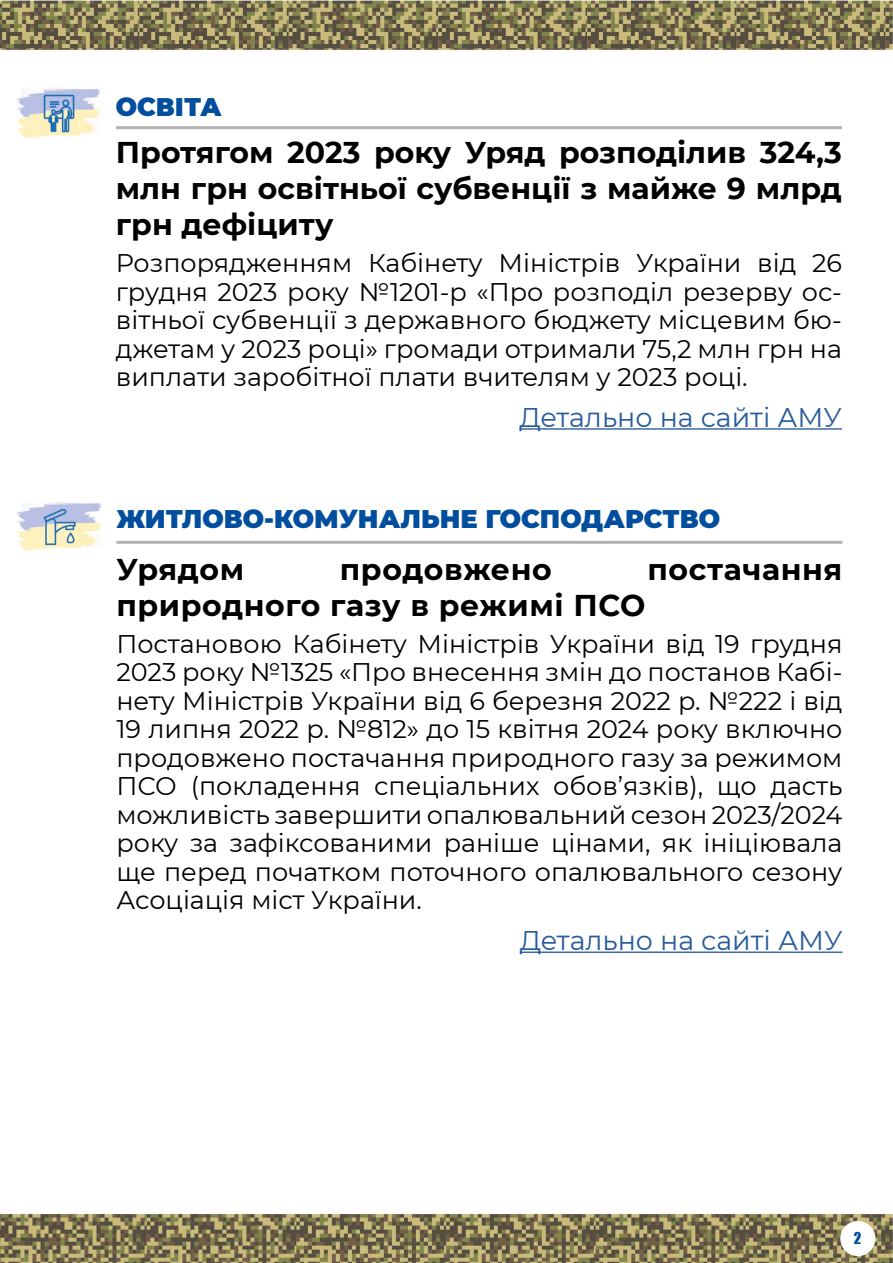
<style>
.page{position:relative;width:893px;height:1263px;background:#fff}
.page>*{position:absolute;margin:0;border:0;box-sizing:border-box;transform-origin:0 0}
.t1{font:700 30px/36px "Montserrat";color:#000;text-align:justify}
.t2{font:700 30px "Montserrat";letter-spacing:.02em;color:#000}
.t3{font:27px "Montserrat";color:#275b9b}
.t4{font:25.5px/28.5px "Montserrat";color:#000;text-align:justify}
.t5{font:900 25.5px "Montserrat";color:#004e9d}
.t6{font:15px "Impact";color:#004e9d}
</style>
<div class="page">
<img style="left:0;top:0;width:893px;height:50px">
<img style="left:0;top:1213px;width:893px;height:50px">
<img style="left:17px;top:88px;width:84px;height:50px">
<hr style="left:116px;top:126px;width:726px;height:3px;background:#b3b2b2">
<hr style="left:519px;top:428px;width:323px;height:2px;background:#275b9b">
<img style="left:17px;top:502px;width:85px;height:49px">
<hr style="left:116px;top:541px;width:726px;height:3px;background:#b3b2b2">
<hr style="left:520px;top:951px;width:322px;height:2px;background:#275b9b">
<p class="t5" style="left:116px;top:87px;width:108px">ОСВІТА</p>
<p class="t1" style="left:116px;top:133px;width:728px">Протягом 2023 року Уряд розподілив 324,3 млн грн освітньої субвенції з майже 9 млрд грн дефіциту</p>
<p class="t4" style="left:116px;top:248px;width:728px">Розпорядженням Кабінету Міністрів України від 26 грудня 2023 року №1201-р «Про розподіл резерву ос&shy;вітньої субвенції з державного бюджету місцевим бю&shy;джетам у 2023 році» громади отримали 75,2 млн грн на виплати заробітної плати вчителям у 2023 році.</p>
<p class="t3" style="left:519px;top:399px;width:324px">Детально на сайті АМУ</p>
<p class="t5" style="left:116px;top:500px;width:605px">ЖИТЛОВО-КОМУНАЛЬНЕ ГОСПОДАРСТВО</p>
<p class="t1" style="left:116px;top:550px;width:129px">Урядом</p>
<p class="t2" style="left:340px;top:547px;width:214px">продовжено</p>
<p class="t2" style="left:647px;top:547px;width:197px">постачання</p>
<p class="t2" style="left:116px;top:583px;width:531px">природного газу в режимі ПСО</p>
<p class="t4" style="left:116px;top:628px;width:728px">Постановою Кабінету Міністрів України від 19 грудня 2023 року №1325 «Про внесення змін до постанов Кабі&shy;нету Міністрів України від 6 березня 2022 р. №222 і від 19 липня 2022 р. №812» до 15 квітня 2024 року включно продовжено постачання природного газу за режимом ПСО (покладення спеціальних обов’язків), що дасть можливість завершити опалювальний сезон 2023/2024 року за зафіксованими раніше цінами, як ініціювала ще перед початком поточного опалювального сезону Асоціація міст України.</p>
<p class="t3" style="left:520px;top:922px;width:324px">Детально на сайті АМУ</p>
<p class="t6" style="left:854px;top:1226px;width:9px">2</p>
</div>
